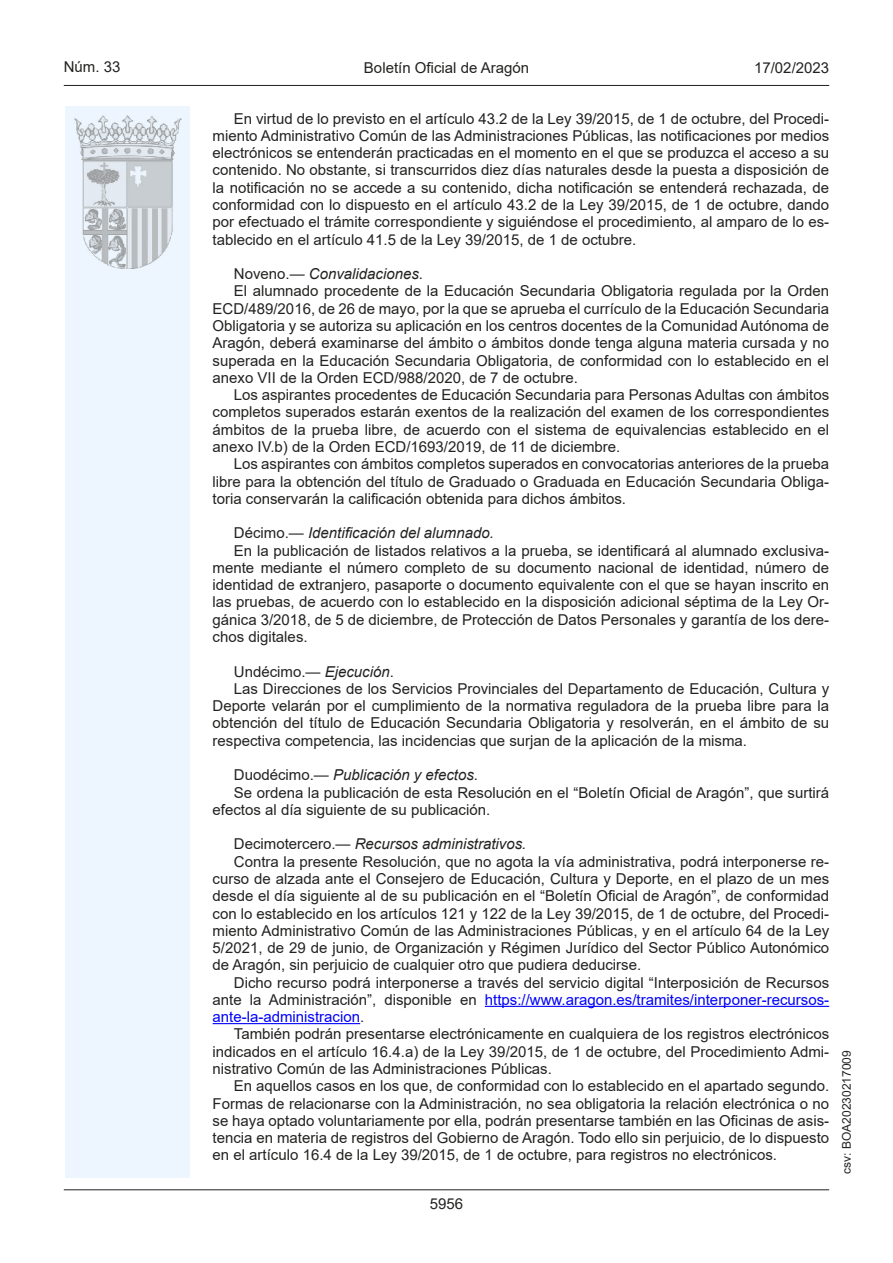
<style>
.page{position:relative;width:893px;height:1263px;background:#fff}
.page>*{position:absolute;margin:0;border:0;box-sizing:border-box;transform-origin:0 0}
.inicio_de_parrafo{font:15px/17.2px "Arial";color:#222221;text-align:justify}
.inicio_de_parrafo-2{font:italic 15px "Arial";color:#222221}
.inicio_de_parrafo-3{font:15px "Arial Italic MT2";color:#222221}
.estilo_head-c{font:15px "Arial";color:#222221}
.estilo_head-d{font:15px "Arial MT2";color:#222221}
.estilo_head-i{font:15px "Arial MT2";color:#222221}
.numero_pagina{font:15px "Arial";color:#222221}
.estilo_head-i-2{font:12px "Arial MT2";color:#222221}
.s1{font-style:normal}
.s2{font-family:"Arial MT2";font-style:normal}
.s3{font-family:"Arial"}
.s4{font-style:italic}
.s5{font-family:"Arial MT2"}
.s6{color:#0000fa}
</style>
<div class="page">
<div style="left:65px;top:106px;width:125px;height:1072px;background:#edf6fe"></div>
<img style="left:75px;top:115px;width:106px;height:153px">
<hr style="left:64px;top:85px;width:765px;height:1px;background:#222221">
<hr style="left:64px;top:1189px;width:765px;height:1px;background:#222221">
<hr style="left:485px;top:1006px;width:344px;height:1px;background:#0000fa">
<hr style="left:213px;top:1023px;width:147px;height:1px;background:#0000fa">
<p class="estilo_head-i" style="left:64px;top:57px;width:58px">Núm. 33</p>
<p class="estilo_head-c" style="left:364px;top:57px;width:167px">Boletín Oficial de Aragón</p>
<p class="estilo_head-d" style="left:754px;top:57px;width:77px">17/02/2023</p>
<p class="inicio_de_parrafo" style="left:213px;top:110px;width:618px;text-indent:21px">En virtud de lo previsto en el artículo 43.2 de la Ley 39/2015, de 1 de octubre, del Procedi&shy;miento Administrativo Común de las Administraciones Públicas, las notificaciones por medios electrónicos se entenderán practicadas en el momento en el que se produzca el acceso a su contenido. No obstante, si transcurridos diez días naturales desde la puesta a disposición de la notificación no se accede a su contenido, dicha notificación se entenderá rechazada, de conformidad con lo dispuesto en el artículo 43.2 de la Ley 39/2015, de 1 de octubre, dando por efectuado el trámite correspondiente y siguiéndose el procedimiento, al amparo de lo es&shy;tablecido en el artículo 41.5 de la Ley 39/2015, de 1 de octubre.</p>
<p class="inicio_de_parrafo-2" style="left:234px;top:264px;width:191px"><span class="s1">Noveno.—</span> Convalidaciones<span class="s2">.</span></p>
<p class="inicio_de_parrafo" style="left:213px;top:282px;width:618px;text-indent:21px">El alumnado procedente de la Educación Secundaria Obligatoria regulada por la Orden ECD/489/2016, de 26 de mayo, por la que se aprueba el currículo de la Educación Secundaria Obligatoria y se autoriza su aplicación en los centros docentes de la Comunidad Autónoma de Aragón, deberá examinarse del ámbito o ámbitos donde tenga alguna materia cursada y no superada en la Educación Secundaria Obligatoria, de conformidad con lo establecido en el anexo VII de la Orden ECD/988/2020, de 7 de octubre.</p>
<p class="inicio_de_parrafo" style="left:213px;top:386px;width:618px;text-indent:21px">Los aspirantes procedentes de Educación Secundaria para Personas Adultas con ámbitos completos superados estarán exentos de la realización del examen de los correspondientes ámbitos de la prueba libre, de acuerdo con el sistema de equivalencias establecido en el anexo IV.b) de la Orden ECD/1693/2019, de 11 de diciembre.</p>
<p class="inicio_de_parrafo" style="left:213px;top:455px;width:618px;text-indent:21px">Los aspirantes con ámbitos completos superados en convocatorias anteriores de la prueba libre para la obtención del título de Graduado o Graduada en Educación Secundaria Obliga&shy;toria conservarán la calificación obtenida para dichos ámbitos.</p>
<p class="inicio_de_parrafo-3" style="left:234px;top:523px;width:262px"><span class="s3">Décimo.—</span> Identificación del alumnado.</p>
<p class="inicio_de_parrafo" style="left:213px;top:542px;width:618px;text-indent:21px">En la publicación de listados relativos a la prueba, se identificará al alumnado exclusiva&shy;mente mediante el número completo de su documento nacional de identidad, número de identidad de extranjero, pasaporte o documento equivalente con el que se hayan inscrito en las pruebas, de acuerdo con lo establecido en la disposición adicional séptima de la Ley Or&shy;gánica 3/2018, de 5 de diciembre, de Protección de Datos Personales y garantía de los dere&shy;chos digitales.</p>
<p class="inicio_de_parrafo" style="left:234px;top:663px;width:162px">Undécimo.— <span class="s4">Ejecución</span><span class="s5">.</span></p>
<p class="inicio_de_parrafo" style="left:213px;top:680px;width:618px;text-indent:21px">Las Direcciones de los Servicios Provinciales del Departamento de Educación, Cultura y Deporte velarán por el cumplimiento de la normativa reguladora de la prueba libre para la obtención del título de Educación Secundaria Obligatoria y resolverán, en el ámbito de su respectiva competencia, las incidencias que surjan de la aplicación de la misma.</p>
<p class="inicio_de_parrafo-2" style="left:234px;top:765px;width:246px"><span class="s1">Duodécimo.—</span> Publicación y efectos.</p>
<p class="inicio_de_parrafo" style="left:213px;top:783px;width:618px;text-indent:21px">Se ordena la publicación de esta Resolución en el “Boletín Oficial de Aragón”, que surtirá efectos al día siguiente de su publicación.</p>
<p class="inicio_de_parrafo-2" style="left:234px;top:834px;width:294px"><span class="s1">Decimotercero.—</span> Recursos administrativos.</p>
<p class="inicio_de_parrafo" style="left:213px;top:853px;width:618px;text-indent:21px">Contra la presente Resolución, que no agota la vía administrativa, podrá interponerse re&shy;curso de alzada ante el Consejero de Educación, Cultura y Deporte, en el plazo de un mes desde el día siguiente al de su publicación en el “Boletín Oficial de Aragón”, de conformidad con lo establecido en los artículos 121 y 122 de la Ley 39/2015, de 1 de octubre, del Procedi&shy;miento Administrativo Común de las Administraciones Públicas, y en el artículo 64 de la Ley 5/2021, de 29 de junio, de Organización y Régimen Jurídico del Sector Público Autonómico de Aragón, sin perjuicio de cualquier otro que pudiera deducirse.</p>
<p class="inicio_de_parrafo" style="left:213px;top:974px;width:618px;text-indent:21px">Dicho recurso podrá interponerse a través del servicio digital “Interposición de Recursos ante la Administración”, disponible en <span class="s6">https://www.aragon.es/tramites/interponer-recursos&shy;ante-la-administracion</span><span class="s5">.</span></p>
<p class="inicio_de_parrafo" style="left:213px;top:1025px;width:618px;text-indent:21px">También podrán presentarse electrónicamente en cualquiera de los registros electrónicos indicados en el artículo 16.4.a) de la Ley 39/2015, de 1 de octubre, del Procedimiento Admi&shy;nistrativo Común de las Administraciones Públicas.</p>
<p class="inicio_de_parrafo" style="left:213px;top:1077px;width:618px;text-indent:21px">En aquellos casos en los que, de conformidad con lo establecido en el apartado segundo.<br>Formas de relacionarse con la Administración, no sea obligatoria la relación electrónica o no se haya optado voluntariamente por ella, podrán presentarse también en las Oficinas de asis&shy;tencia en materia de registros del Gobierno de Aragón. Todo ello sin perjuicio, de lo dispuesto en el artículo 16.4 de la Ley 39/2015, de 1 de octubre, para registros no electrónicos.</p>
<p class="numero_pagina" style="left:430px;top:1193px;width:35px">5956</p>
<p class="estilo_head-i-2" style="left:838px;top:1174px;width:125px;rotate:-90deg">csv: BOA20230217009</p>
</div>
